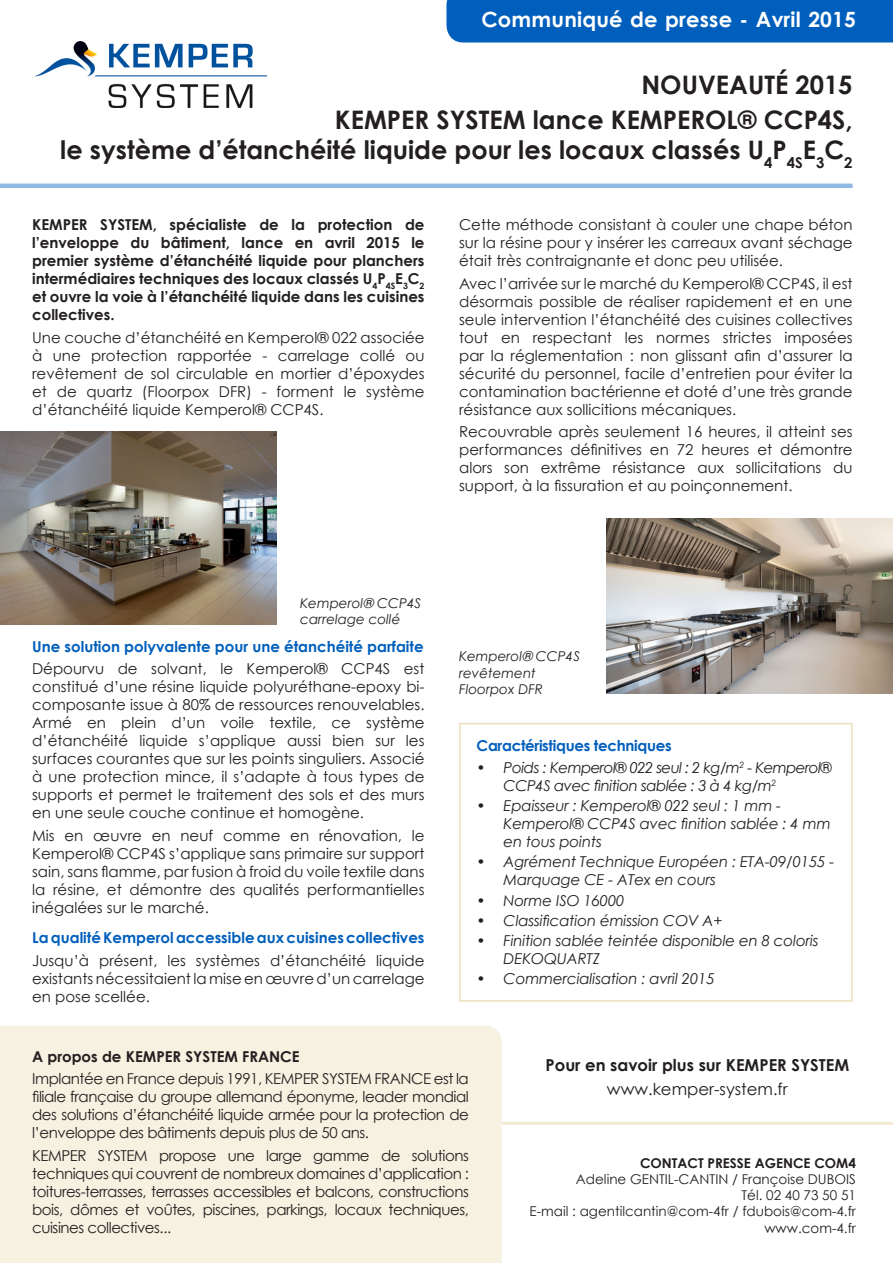
<style>
.page{position:relative;width:893px;height:1263px;background:#fff}
.page>*{position:absolute;margin:0;border:0;box-sizing:border-box;transform-origin:0 0}
.t1{font:700 25.5px "Century Gothic";color:#231f20}
.t2{font:700 21px "Century Gothic";letter-spacing:.01em;color:#fff}
.t3{font:700 16.5px "Century Gothic";color:#231f20}
.t4{font:16.5px "Century Gothic";color:#231f20}
.t5{font:15px/18px "Century Gothic";color:#231f20;text-align:justify}
.t6{font:italic 15px/18px "Century Gothic";letter-spacing:-.01em;color:#231f20}
.t7{font:700 15px/18px "Century Gothic";color:#231f20;text-align:justify}
.t8{font:700 15px "Century Gothic";color:#005fbc}
.t9{font:15px/18px "Century Gothic";letter-spacing:-.03em;color:#231f20}
.t10{font:italic 15px/18px "Century Gothic";letter-spacing:-.03em;color:#231f20}
.t11{font:700 15px "Century Gothic";letter-spacing:-.02em;color:#005fbc}
.t12{font:13.5px "Century Gothic";color:#231f20}
.t13{font:italic 13.5px/16.2px "Century Gothic";color:#231f20}
.t14{font:700 13.5px "Century Gothic";color:#231f20}
</style>
<div class="page">
<img style="left:35px;top:41px;width:231px;height:67px">
<div style="left:446px;top:0;width:447px;height:43px;background:#005fbc"></div>
<hr style="left:0;top:184px;width:853px;height:4px;background:#8eb9e2">
<div style="left:0;top:1025px;width:502px;height:238px;background:#f6f1e0"></div>
<hr style="left:502px;top:1122px;width:391px;height:3px;background:#f3ebd3">
<div style="left:459px;top:723px;width:394px;height:279px;border:2px solid #ecdfbb"></div>
<img style="left:0;top:432px;width:276px;height:192px">
<img style="left:607px;top:518px;width:286px;height:176px">
<p class="t2" style="left:481px;top:7px;width:376px">Communiqué de presse - Avril 2015</p>
<p class="t1" style="left:641px;top:68px;width:213px">NOUVEAUTÉ 2015</p>
<p class="t1" style="left:335px;top:103px;width:519px">KEMPER SYSTEM lance KEMPEROL® CCP4S,</p>
<p class="t1" style="left:60px;top:134px;width:794px">le système d’étanchéité liquide pour les locaux classés U<sub>4</sub>P<sub>4S</sub>E<sub>3</sub>C<sub>2</sub></p>
<p class="t7" style="left:32px;top:215px;width:394px">KEMPER SYSTEM, spécialiste de la protection de l’enveloppe du bâtiment, lance en avril 2015 le premier système d’étanchéité liquide pour planchers intermédiaires techniques des locaux classés U<sub>4</sub>P<sub>4S</sub>E<sub>3</sub>C<sub>2 </sub>et ouvre la voie à l’étanchéité liquide dans les cuisines collectives.</p>
<p class="t5" style="left:32px;top:328px;width:394px">Une couche d’étanchéité en Kemperol® 022 associée à une protection rapportée - carrelage collé ou revêtement de sol circulable en mortier d’époxydes et de quartz (Floorpox DFR) - forment le système d’étanchéité liquide Kemperol® CCP4S.</p>
<p class="t5" style="left:459px;top:216px;width:395px">Cette méthode consistant à couler une chape béton sur la résine pour y insérer les carreaux avant séchage était très contraignante et donc peu utilisée.</p>
<p class="t5" style="left:459px;top:274px;width:395px">Avec l’arrivée sur le marché du Kemperol® CCP4S, il est désormais possible de réaliser rapidement et en une seule intervention l’étanchéité des cuisines collectives tout en respectant les normes strictes imposées par la réglementation : non glissant afin d’assurer la sécurité du personnel, facile d’entretien pour éviter la contamination bactérienne et doté d’une très grande résistance aux sollicitions mécaniques.</p>
<p class="t5" style="left:459px;top:422px;width:395px">Recouvrable après seulement 16 heures, il atteint ses performances définitives en 72 heures et démontre alors son extrême résistance aux sollicitations du support, à la fissuration et au poinçonnement.</p>
<p class="t13" style="left:300px;top:595px;width:122px">Kemperol®CCP4S carrelage collé</p>
<p class="t8" style="left:32px;top:637px;width:393px">Une solution polyvalente pour une étanchéité parfaite</p>
<p class="t5" style="left:32px;top:660px;width:394px">Dépourvu de solvant, le Kemperol® CCP4S est constitué d’une résine liquide polyuréthane-epoxy bi&shy;composante issue à 80% de ressources renouvelables.<br>Armé en plein d’un voile textile, ce système d’étanchéité liquide s’applique aussi bien sur les surfaces courantes que sur les points singuliers. Associé à une protection mince, il s’adapte à tous types de supports et permet le traitement des sols et des murs en une seule couche continue et homogène.</p>
<p class="t5" style="left:32px;top:826px;width:394px">Mis en œuvre en neuf comme en rénovation, le Kemperol® CCP4S s’applique sans primaire sur support sain, sans flamme, par fusion à froid du voile textile dans la résine, et démontre des qualités performantielles inégalées sur le marché.</p>
<p class="t8" style="left:32px;top:928px;width:394px">La qualité Kemperol accessible aux cuisines collectives</p>
<p class="t5" style="left:32px;top:951px;width:394px">Jusqu’à présent, les systèmes d’étanchéité liquide existants nécessitaient la mise en œuvre d’un carrelage en pose scellée.</p>
<p class="t13" style="left:459px;top:648px;width:122px">Kemperol®CCP4S revêtement<br>Floorpox DFR</p>
<p class="t11" style="left:477px;top:736px;width:196px">Caractéristiques techniques</p>
<p class="t10" style="left:504px;top:758px;width:330px;text-indent:-27px">• Poids : Kemperol® 022 seul : 2 kg/m<sup>2</sup> - Kemperol®<br>CCP4S avec finition sablée : 3 à 4 kg/m<sup>2</sup></p>
<p class="t6" style="left:504px;top:797px;width:329px;text-indent:-27px">• Epaisseur : Kemperol® 022 seul : 1 mm -<br>Kemperol® CCP4S avec finition sablée : 4 mm en tous points</p>
<p class="t6" style="left:504px;top:853px;width:332px;text-indent:-27px">• Agrément Technique Européen : ETA-09/0155 -<br>Marquage CE - ATex en cours</p>
<p class="t6" style="left:477px;top:891px;width:149px">• Norme ISO 16000</p>
<p class="t6" style="left:477px;top:911px;width:248px">• Classification émission COV A+</p>
<p class="t6" style="left:504px;top:931px;width:317px;text-indent:-27px">• Finition sablée teintée disponible en 8 coloris<br>DEKOQUARTZ</p>
<p class="t6" style="left:477px;top:969px;width:240px">• Commercialisation : avril 2015</p>
<p class="t7" style="left:32px;top:1047px;width:269px">A propos de KEMPER SYSTEM FRANCE</p>
<p class="t5" style="left:32px;top:1070px;width:438px">Implantée en France depuis 1991, KEMPER SYSTEM FRANCE est la filiale française du groupe allemand éponyme, leader mondial des solutions d’étanchéité liquide armée pour la protection de l’enveloppe des bâtiments depuis plus de 50 ans.</p>
<p class="t9" style="left:32px;top:1146px;width:438px">KEMPER SYSTEM propose une large gamme de solutions techniques qui couvrent de nombreux domaines d’application :</p>
<p class="t5" style="left:32px;top:1182px;width:438px">toitures-terrasses, terrasses accessibles et balcons, constructions bois, dômes et voûtes, piscines, parkings, locaux techniques, cuisines collectives...</p>
<p class="t3" style="left:546px;top:1055px;width:305px">Pour en savoir plus sur KEMPER SYSTEM</p>
<p class="t4" style="left:607px;top:1079px;width:182px">www.kemper-system.fr</p>
<p class="t14" style="left:640px;top:1154px;width:217px">CONTACT PRESSE AGENCE COM4</p>
<p class="t12" style="left:576px;top:1171px;width:282px">Adeline GENTIL-CANTIN / Françoise DUBOIS</p>
<p class="t12" style="left:741px;top:1187px;width:116px">Tél. 02 40 73 50 51</p>
<p class="t12" style="left:529px;top:1203px;width:328px">E-mail : agentilcantin@com-4fr / fdubois@com-4.fr</p>
<p class="t12" style="left:764px;top:1219px;width:93px">www.com-4.fr</p>
</div>
